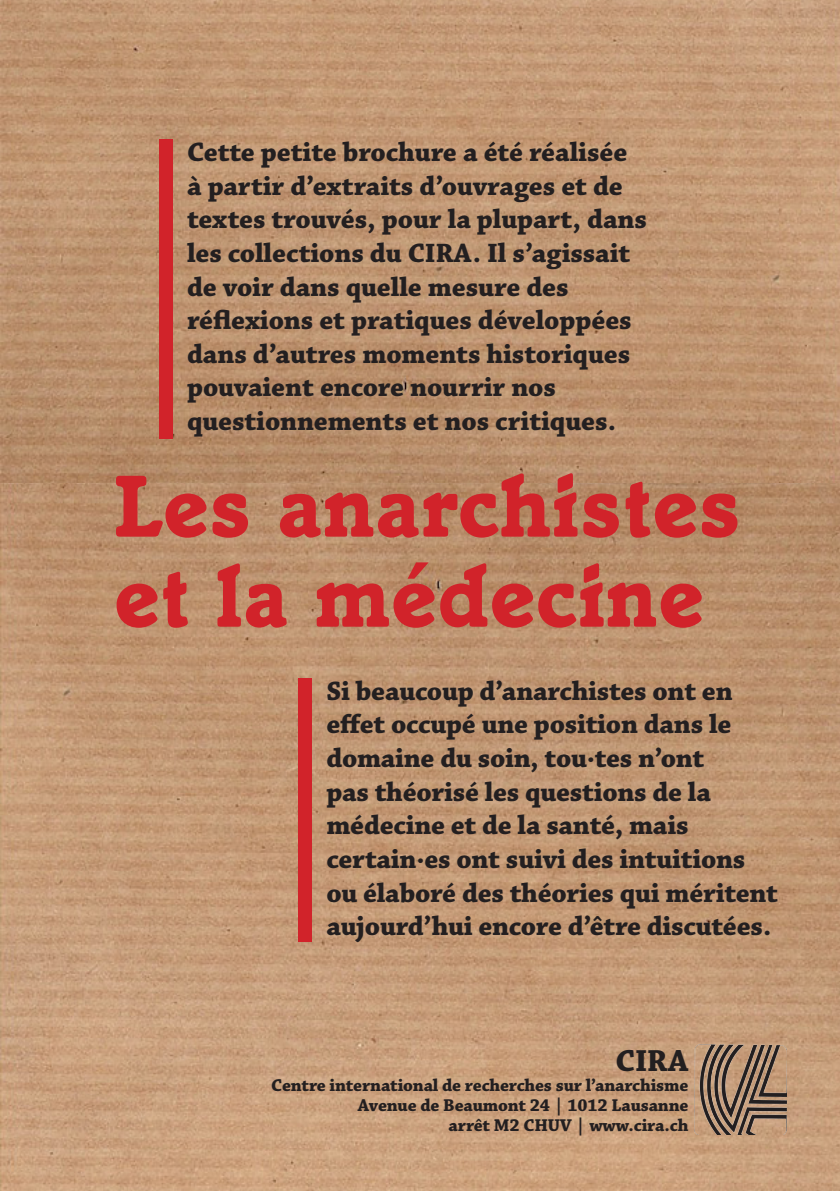
<style>
.page{position:relative;width:840px;height:1191px;background:#fff}
.page>*{position:absolute;margin:0;border:0;box-sizing:border-box;transform-origin:0 0}
.t1{font:700 90px "Italia IT Cby BT";color:#d1232a}
.t2{font:700 32px "Chaparral Pro";color:#231f20}
.t3{font:700 28px/33.6px "Chaparral Pro";letter-spacing:-.005em;color:#231f20}
.t4{font:700 18px "Chaparral Pro";letter-spacing:-.01em;color:#231f20}
</style>
<div class="page">
<img style="left:0;top:0;width:839px;height:488px">
<img style="left:1px;top:484px;width:838px;height:707px">
<img style="left:694px;top:1044px;width:91px;height:90px">
<div style="left:159px;top:139px;width:14px;height:299px;background:#d1232a"></div>
<div style="left:298px;top:677px;width:14px;height:264px;background:#d1232a"></div>
<p class="t3" style="left:187px;top:136px;width:461px">Cette petite brochure a été réalisée à partir d’extraits d’ouvrages et de textes trouvés, pour la plupart, dans les collections du CIRA. Il s’agissait de voir dans quelle mesure des réflexions et pratiques développées dans d’autres moments historiques pouvaient encore nourrir nos questionnements et nos critiques.</p>
<p class="t1" style="left:113px;top:449px;width:628px">Les anarchistes</p>
<p class="t1" style="left:113px;top:539px;width:591px">et la médecine</p>
<p class="t3" style="left:326px;top:675px;width:453px">Si beaucoup d’anarchistes ont en effet occupé une position dans le domaine du soin, tou·tes n’ont<br>pas théorisé les questions de la médecine et de la santé, mais certain·es ont suivi des intuitions ou élaboré des théories qui méritent aujourd’hui encore d’être discutées.</p>
<p class="t2" style="left:615px;top:1042px;width:74px">CIRA</p>
<p class="t4" style="left:271px;top:1075px;width:418px">Centre international de recherches sur l’anarchisme</p>
<p class="t4" style="left:358px;top:1095px;width:332px">Avenue de Beaumont 24 | 1012 Lausanne</p>
<p class="t4" style="left:448px;top:1115px;width:241px">arrêt M2 CHUV | www.cira.ch</p>
</div>
